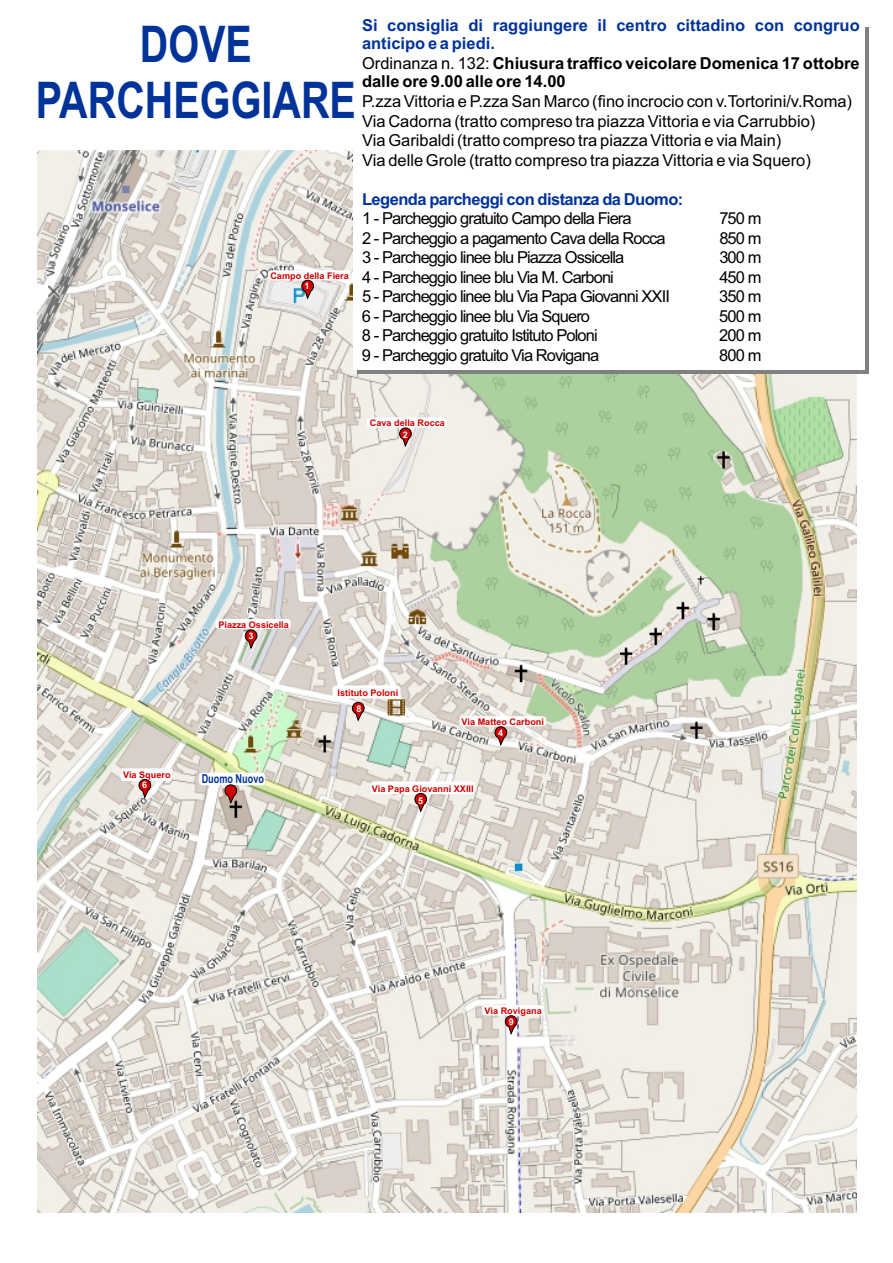
<style>
.page{position:relative;width:893px;height:1263px;background:#fff}
.page>*{position:absolute;margin:0;border:0;box-sizing:border-box;transform-origin:0 0}
.t1{font:700 50.55px/56.6px "Arial";color:#039;text-align:center;scale:.78 1}
.t2{font:16.5px "Arial";letter-spacing:-.055em;color:#000}
.t3{font:16.5px/19.5px "Arial";color:#000}
.t4{font:700 16.5px/18.8px "Arial";color:#039}
.t5{font:700 16.5px "Arial";letter-spacing:-.035em;color:#039}
.t6{font:700 12.3px "Arial";color:#039;scale:.74 1}
.t7{font:700 9.15px "Arial";color:#d10000}
.t8{font:700 9px "Arial";color:#fff}
.s1{font-weight:400;color:#000}
.s2{color:#000}
</style>
<div class="page">
<img style="left:37px;top:151px;width:819px;height:1062px">
<div style="left:353px;top:24px;width:512px;height:346px;background:#fff"></div>
<div style="left:121px;top:768px;width:52px;height:13px;background:#fff;border-radius:3px"></div>
<svg style="left:216px;top:619px;width:75px;height:31px"></svg>
<svg style="left:370px;top:781px;width:105px;height:32px"></svg>
<svg style="left:138px;top:778px;width:14px;height:22px"></svg>
<svg style="left:459px;top:716px;width:87px;height:31px"></svg>
<svg style="left:482px;top:1005px;width:62px;height:31px"></svg>
<svg style="left:367px;top:417px;width:80px;height:31px"></svg>
<svg style="left:333px;top:685px;width:67px;height:37px"></svg>
<svg style="left:268px;top:270px;width:82px;height:30px"></svg>
<svg style="left:199px;top:773px;width:66px;height:32px"></svg>
<h1 class="t1" style="left:36px;top:20px;width:412px">DOVE<br>PARCHEGGIARE</h1>
<p class="t7" style="left:270px;top:272px;width:80px">Campo della Fiera</p>
<p class="t8" style="left:305px;top:282px;width:7px">1</p>
<p class="t4" style="left:362px;top:17px;width:499px">Si consiglia di raggiungere il centro cittadino con congruo anticipo e a piedi.<br><span class="s1">Ordinanza n. 132:</span> <span class="s2">Chiusura traffico veicolare Domenica 17 ottobre dalle ore 9.00 alle ore 14.00</span></p>
<p class="t3" style="left:362px;top:93px;width:492px">P.zza Vittoria e P.zza San Marco (fino incrocio con v.Tortorini/v.Roma)<br>Via Cadorna (tratto compreso tra piazza Vittoria e via Carrubbio)<br>Via Garibaldi (tratto compreso tra piazza Vittoria e via Main)<br>Via delle Grole (tratto compreso tra piazza Vittoria e via Squero)</p>
<p class="t5" style="left:362px;top:193px;width:323px">Legenda parcheggi con distanza da Duomo:</p>
<p class="t2" style="left:362px;top:212px;width:271px">1 - Parcheggio gratuito Campo della Fiera</p>
<p class="t2" style="left:719px;top:212px;width:44px">750 m</p>
<p class="t2" style="left:362px;top:232px;width:305px">2 - Parcheggio a pagamento Cava della Rocca</p>
<p class="t2" style="left:719px;top:232px;width:44px">850 m</p>
<p class="t2" style="left:362px;top:251px;width:264px">3 - Parcheggio linee blu Piazza Ossicella</p>
<p class="t2" style="left:719px;top:251px;width:44px">300 m</p>
<p class="t2" style="left:362px;top:271px;width:253px">4 - Parcheggio linee blu Via M. Carboni</p>
<p class="t2" style="left:719px;top:271px;width:44px">450 m</p>
<p class="t2" style="left:362px;top:290px;width:309px">5 - Parcheggio linee blu Via Papa Giovanni XXII</p>
<p class="t2" style="left:719px;top:290px;width:44px">350 m</p>
<p class="t2" style="left:362px;top:310px;width:230px">6 - Parcheggio linee blu Via Squero</p>
<p class="t2" style="left:719px;top:310px;width:44px">500 m</p>
<p class="t2" style="left:362px;top:329px;width:237px">8 - Parcheggio gratuito Istituto Poloni</p>
<p class="t2" style="left:719px;top:329px;width:44px">200 m</p>
<p class="t2" style="left:362px;top:349px;width:239px">9 - Parcheggio gratuito Via Rovigana</p>
<p class="t2" style="left:719px;top:349px;width:44px">800 m</p>
<p class="t7" style="left:370px;top:420px;width:77px">Cava della Rocca</p>
<p class="t8" style="left:403px;top:431px;width:7px">2</p>
<p class="t7" style="left:218px;top:621px;width:72px">Piazza Ossicella</p>
<p class="t8" style="left:248px;top:632px;width:7px">3</p>
<p class="t7" style="left:337px;top:689px;width:62px">Istituto Poloni</p>
<p class="t7" style="left:123px;top:771px;width:49px">Via Squero</p>
<p class="t8" style="left:142px;top:782px;width:7px">6</p>
<p class="t6" style="left:202px;top:774px;width:86px">Duomo Nuovo</p>
<p class="t8" style="left:356px;top:705px;width:7px">8</p>
<p class="t7" style="left:462px;top:718px;width:84px">Via Matteo Carboni</p>
<p class="t8" style="left:498px;top:729px;width:7px">4</p>
<p class="t7" style="left:372px;top:785px;width:103px">Via Papa Giovanni XXIII</p>
<p class="t8" style="left:418px;top:797px;width:7px">5</p>
<p class="t7" style="left:485px;top:1007px;width:59px">Via Rovigana</p>
<p class="t8" style="left:509px;top:1018px;width:7px">9</p>
</div>
